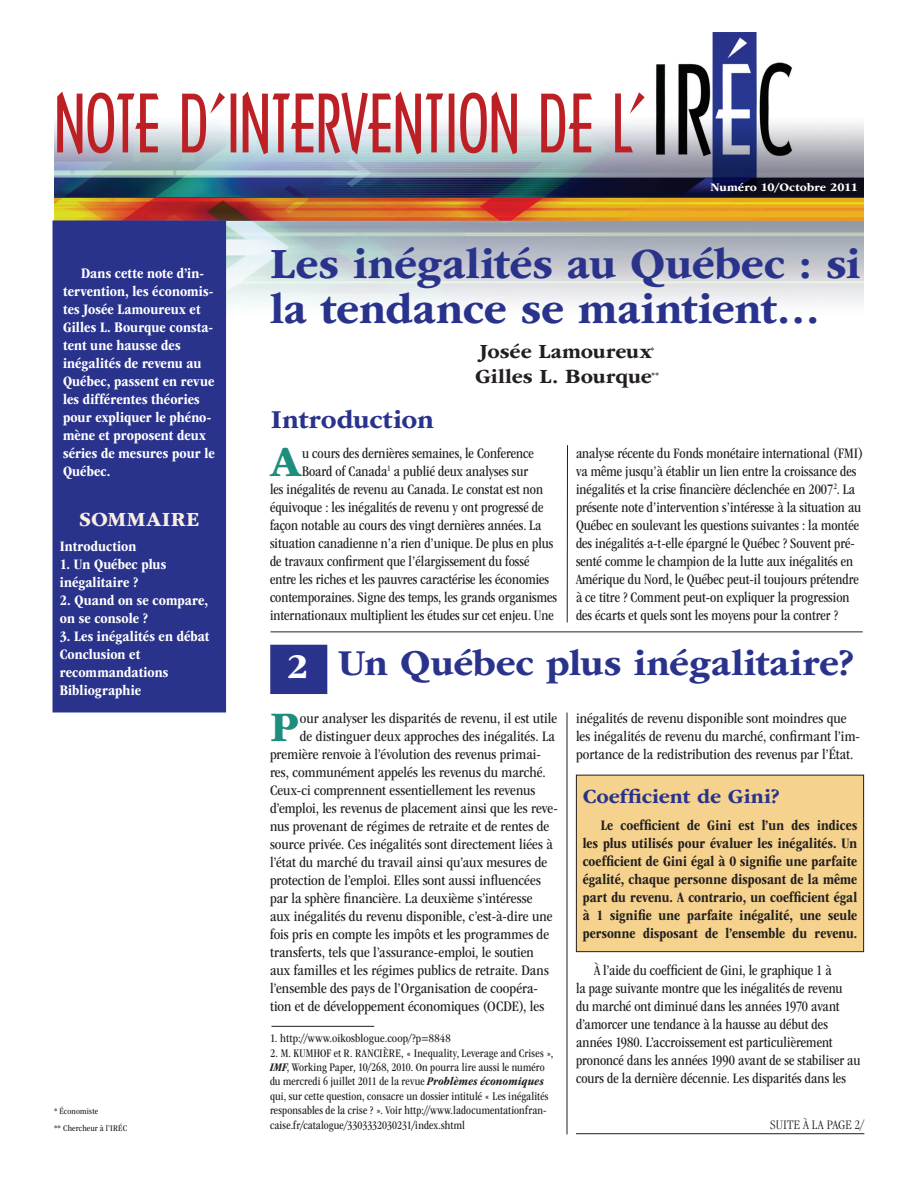
<style>
.page{position:relative;width:918px;height:1188px;background:#fff}
.page>*{position:absolute;margin:0;border:0;box-sizing:border-box;transform-origin:0 0}
.En-tête{font:76.5px "Arquitectura";letter-spacing:-.015em;color:#bc2024}
.Titre_Ultra{font:700 45px/45px "ITC Garamond Std";letter-spacing:-.005em;color:#2a338c}
.Lettrine{font:700 43.95px "ITC Garamond Std";color:#1f8d7d}
.Titre_Ultra-2{font:700 38.1px "ITC Garamond Std";color:#2a338c}
.Titre_Ultra-3{font:700 36px "ITC Garamond Std";color:#fff}
.Titre_Ultra-4{font:700 27px "ITC Garamond Std";color:#2a338c}
.Lead{font:700 21px "ITC Garamond Std";color:#231f20}
.Titre_Ultra-5{font:700 21px "ITC Garamond Std";color:#2a338c}
.t1{font:700 21px "ITC Garamond Std";letter-spacing:.025em;color:#f9eee1}
.Lettrine-2{font:condensed 15px/18px "ITC Garamond Std";color:#231f20}
.Lettrine-3{font:condensed 15px/18px "ITC Garamond Std";letter-spacing:.005em;color:#231f20}
.t2{font:700 condensed 15px/18px "ITC Garamond Std";letter-spacing:.005em;color:#fff}
.t3{font:700 condensed 15px/18px "ITC Garamond Std";letter-spacing:.005em;color:#231f20;text-align:justify}
.Suite_à_la_page{font:300 condensed 13.5px "ITC Garamond Std";letter-spacing:.005em;color:#231f20}
.t4{font:condensed 12px/14.4px "ITC Garamond Std";letter-spacing:.01em;color:#231f20}
.t5{font:condensed 12px "ITC Garamond Std";letter-spacing:.015em;color:#231f20}
.t6{font:700 12px "ITC Garamond Std";letter-spacing:.01em;color:#fff}
.t7{font:condensed 9px "ITC Garamond Std";letter-spacing:.015em;color:#231f20}
.Lead-2{font:700 8.7px "ITC Garamond Std";color:#231f20}
.s1{font-style:inherit}
.s2{font-weight:700;font-style:italic}
</style>
<div class="page">
<img style="left:54px;top:122px;width:810px;height:271px">
<img style="left:646px;top:32px;width:155px;height:155px">
<div style="left:53px;top:221px;width:172px;height:491px;background:#2a338c"></div>
<div style="left:52px;top:220px;width:174px;height:492px;border:2px solid #2a338c"></div>
<hr style="left:271px;top:631px;width:592px;height:1px;background:#231f20">
<hr style="left:567px;top:445px;width:1px;height:177px;background:#231f20">
<hr style="left:576px;top:1133px;width:288px;height:1px;background:#231f20">
<hr style="left:271px;top:1026px;width:103px;height:1px;background:#231f20">
<div style="left:270px;top:645px;width:57px;height:49px;background:#2a338c"></div>
<div style="left:576px;top:775px;width:288px;height:177px;background:#f5d38e"></div>
<div style="left:576px;top:775px;width:288px;height:177px;border:1px solid #231f20"></div>
<hr style="left:567px;top:712px;width:1px;height:422px;background:#231f20">
<p class="En-tête" style="left:54px;top:76px;width:595px">NOTE D’INTERVENTION DE L’</p>
<p class="t6" style="left:710px;top:181px;width:149px">Numéro 10/Octobre 2011</p>
<p class="t2" style="left:63px;top:264px;width:153px;text-indent:18px">Dans cette note d’in&shy;tervention, les économis&shy;tes Josée Lamoureux et<br>Gilles L. Bourque consta&shy;tent une hausse des inégalités de revenu au<br>Québec, passent en revue les différentes théories pour expliquer le phéno&shy;mène et proposent deux séries de mesures pour le<br>Québec.</p>
<p class="t1" style="left:79px;top:507px;width:122px">SOMMAIRE</p>
<p class="t2" style="left:60px;top:537px;width:78px">Introduction</p>
<p class="t2" style="left:60px;top:555px;width:108px">1. Un Québec plus inégalitaire ?</p>
<p class="t2" style="left:60px;top:591px;width:150px">2. Quand on se compare, on se console ?</p>
<p class="t2" style="left:60px;top:627px;width:151px">3. Les inégalités en débat</p>
<p class="t2" style="left:60px;top:645px;width:110px">Conclusion et recommandations</p>
<p class="t2" style="left:60px;top:681px;width:83px">Bibliographie</p>
<p class="t7" style="left:54px;top:1106px;width:46px">* Économiste</p>
<p class="t7" style="left:54px;top:1123px;width:75px">** Chercheur à l’IRÉC</p>
<p class="Titre_Ultra" style="left:270px;top:242px;width:592px">Les inégalités au Québec : si la tendance se maintient…</p>
<p class="Lead" style="left:480px;top:339px;width:174px">Josée Lamoureux</p>
<p class="Lead-2" style="left:651px;top:345px;width:5px">*</p>
<p class="Lead" style="left:475px;top:364px;width:178px">Gilles L. Bourque</p>
<p class="Lead-2" style="left:652px;top:370px;width:9px">**</p>
<p class="Titre_Ultra-4" style="left:271px;top:404px;width:165px">Introduction</p>
<p class="Lettrine" style="left:270px;top:437px;width:33px">A</p>
<p class="Lettrine-2" style="left:302px;top:444px;width:233px">u cours des dernières semaines, le Conference</p>
<p class="Lettrine-2" style="left:302px;top:462px;width:228px">Board of Canada<sup>1</sup> a publié deux analyses sur</p>
<p class="Lettrine-2" style="left:270px;top:480px;width:275px">les inégalités de revenu au Canada. Le constat est non</p>
<p class="Lettrine-2" style="left:270px;top:498px;width:275px">équivoque : les inégalités de revenu y ont progressé de</p>
<p class="Lettrine-2" style="left:270px;top:516px;width:273px">façon notable au cours des vingt dernières années. La</p>
<p class="Lettrine-2" style="left:270px;top:534px;width:285px">situation canadienne n’a rien d’unique. De plus en plus</p>
<p class="Lettrine-2" style="left:270px;top:552px;width:261px">de travaux confirment que l’élargissement du fossé</p>
<p class="Lettrine-2" style="left:270px;top:570px;width:281px">entre les riches et les pauvres caractérise les économies</p>
<p class="Lettrine-2" style="left:270px;top:588px;width:289px">contemporaines. Signe des temps, les grands organismes</p>
<p class="Lettrine-2" style="left:270px;top:606px;width:285px">internationaux multiplient les études sur cet enjeu. Une</p>
<p class="Lettrine-2" style="left:576px;top:444px;width:289px">analyse récente du Fonds monétaire international (FMI) va même jusqu’à établir un lien entre la croissance des inégalités et la crise financière déclenchée en 2007<sup>2</sup>. La présente note d’intervention s’intéresse à la situation au Québec en soulevant les questions suivantes : la montée des inégalités a-t-elle épargné le Québec ? Souvent pré&shy;senté comme le champion de la lutte aux inégalités en Amérique du Nord, le Québec peut-il toujours prétendre à ce titre ? Comment peut-on expliquer la progression des écarts et quels sont les moyens pour la contrer ?</p>
<p class="Titre_Ultra-3" style="left:287px;top:647px;width:23px">2</p>
<p class="Titre_Ultra-2" style="left:338px;top:641px;width:518px">Un Québec plus inégalitaire?</p>
<p class="Lettrine-3" style="left:576px;top:709px;width:285px">inégalités de revenu disponible sont moindres que les inégalités de revenu du marché, confirmant l’im&shy;portance de la redistribution des revenus par l’État.</p>
<p class="Lettrine" style="left:270px;top:702px;width:31px">P</p>
<p class="Lettrine-3" style="left:300px;top:709px;width:259px">our analyser les disparités de revenu, il est utile</p>
<p class="Lettrine-3" style="left:300px;top:727px;width:257px">de distinguer deux approches des inégalités. La</p>
<p class="Lettrine-3" style="left:270px;top:745px;width:272px">première renvoie à l’évolution des revenus primai-</p>
<p class="Lettrine-3" style="left:270px;top:763px;width:277px">res, communément appelés les revenus du marché.</p>
<p class="Lettrine-3" style="left:270px;top:781px;width:267px">Ceux-ci comprennent essentiellement les revenus</p>
<p class="Lettrine-3" style="left:270px;top:799px;width:289px">d’emploi, les revenus de placement ainsi que les reve-</p>
<p class="Lettrine-3" style="left:270px;top:817px;width:281px">nus provenant de régimes de retraite et de rentes de</p>
<p class="Lettrine-3" style="left:270px;top:835px;width:284px">source privée. Ces inégalités sont directement liées à</p>
<p class="Lettrine-3" style="left:270px;top:853px;width:279px">l’état du marché du travail ainsi qu’aux mesures de</p>
<p class="Lettrine-3" style="left:270px;top:871px;width:272px">protection de l’emploi. Elles sont aussi influencées</p>
<p class="Lettrine-3" style="left:270px;top:889px;width:264px">par la sphère financière. La deuxième s’intéresse</p>
<p class="Lettrine-3" style="left:270px;top:907px;width:284px">aux inégalités du revenu disponible, c’est-à-dire une</p>
<p class="Lettrine-3" style="left:270px;top:925px;width:281px">fois pris en compte les impôts et les programmes de</p>
<p class="Lettrine-3" style="left:270px;top:943px;width:266px">transferts, tels que l’assurance-emploi, le soutien</p>
<p class="Lettrine-3" style="left:270px;top:961px;width:280px">aux familles et les régimes publics de retraite. Dans</p>
<p class="Lettrine-3" style="left:270px;top:979px;width:269px">l’ensemble des pays de l’Organisation de coopéra-</p>
<p class="Lettrine-3" style="left:270px;top:997px;width:276px">tion et de développement économiques (OCDE), les</p>
<p class="Titre_Ultra-5" style="left:583px;top:784px;width:198px">Coefficient de Gini?</p>
<p class="t3" style="left:583px;top:816px;width:276px;text-indent:18px">Le coefficient de Gini est l’un des indices les plus utilisés pour évaluer les inégalités. Un coefficient de Gini égal à 0 signifie une parfaite égalité, chaque personne disposant de la même part du revenu. A contrario, un coefficient égal à 1 signifie une parfaite inégalité, une seule personne disposant de l’ensemble du revenu.</p>
<p class="Lettrine-2" style="left:576px;top:961px;width:286px;text-indent:18px">À l’aide du coefficient de Gini, le graphique 1 à<br>la page suivante montre que les inégalités de revenu<br>du marché ont diminué dans les années 1970 avant d’amorcer une tendance à la hausse au début des années 1980. L’accroissement est particulièrement prononcé dans les années 1990 avant de se stabiliser au cours de la dernière décennie. Les disparités dans les</p>
<p class="t5" style="left:270px;top:1032px;width:182px">1. http://www.oikosblogue.coop/?p=8848</p>
<p class="t4" style="left:270px;top:1046px;width:285px"><span class="s1">2.</span> M. KUMHOF et R. RANCIÈRE, « Inequality, Leverage and Crises », <span class="s2">IMF</span>, Working Paper, 10/268, 2010. On pourra lire aussi le numéro du mercredi 6 juillet 2011 de la revue <span class="s2">Problèmes économiques </span>qui, sur cette question, consacre un dossier intitulé « Les inégalités responsables de la crise ? ». Voir http://www.ladocumentationfran&shy;caise.fr/catalogue/3303332030231/index.shtml</p>
<p class="Suite_à_la_page" style="left:770px;top:1117px;width:96px">SUITE À LA PAGE 2/</p>
</div>
